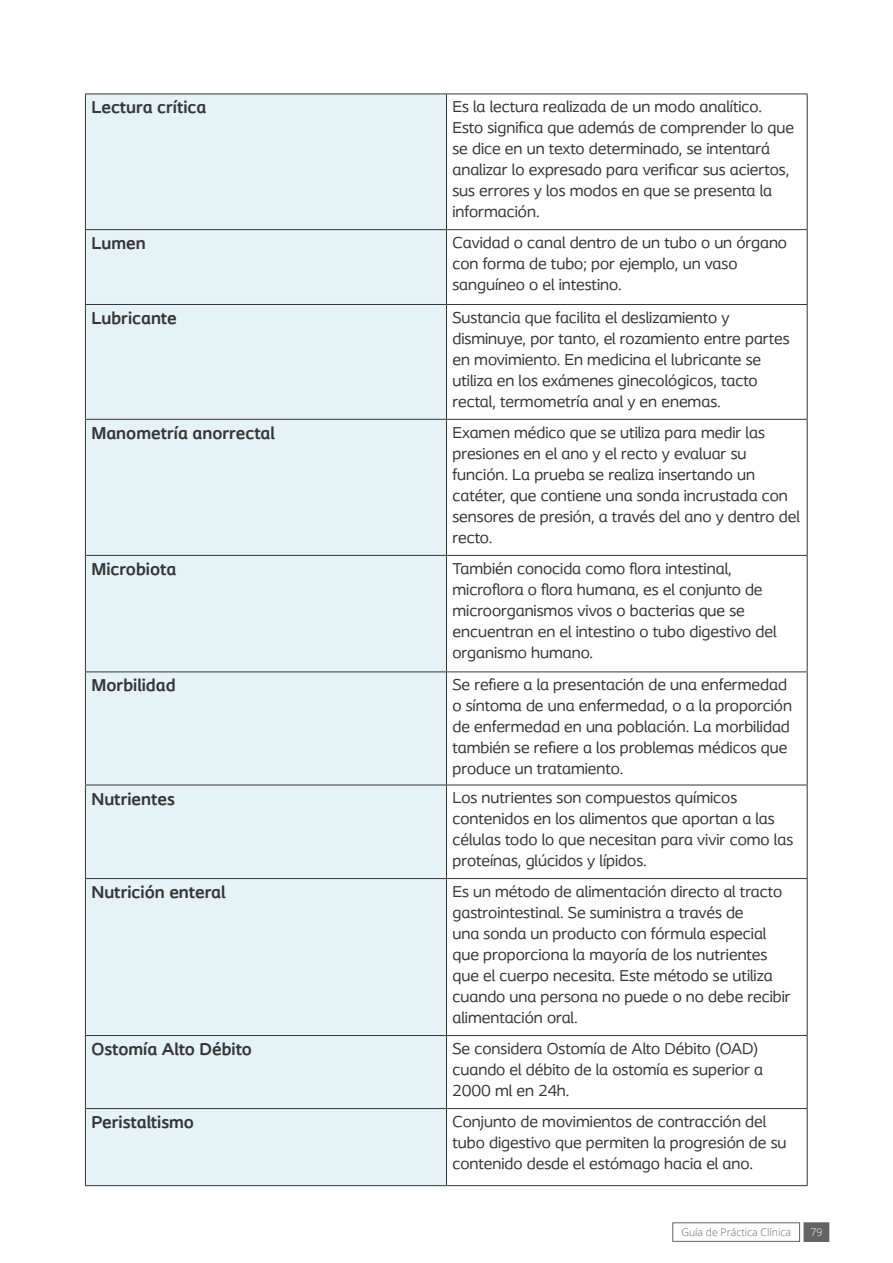
<style>
.page{position:relative;width:893px;height:1263px;background:#fff}
.page>*{position:absolute;margin:0;border:0;box-sizing:border-box;transform-origin:0 0}
.t1{font:700 18px "Coloplast";color:#363536}
.t2{font:16.5px/21px "Coloplast";color:#363536}
.t3{font:300 10.5px "Open Sans";color:#636366}
.t4{font:300 10.5px "Open Sans";color:#fff}
</style>
<div class="page">
<div style="left:804px;top:1223px;width:25px;height:18px;background:#636366"></div>
<div style="left:804px;top:1222px;width:25px;height:20px;border:1px solid #636366"></div>
<div style="left:672px;top:1222px;width:128px;height:20px;border:1px solid #636366"></div>
<div style="left:86px;top:95px;width:360px;height:1090px;background:#e5f2f6"></div>
<hr style="left:85px;top:94px;width:361px;height:1px;background:#363536">
<hr style="left:85px;top:94px;width:1px;height:135px;background:#363536">
<hr style="left:446px;top:94px;width:361px;height:1px;background:#363536">
<hr style="left:446px;top:94px;width:1px;height:135px;background:#363536">
<hr style="left:807px;top:94px;width:1px;height:135px;background:#363536">
<hr style="left:85px;top:229px;width:361px;height:1px;background:#363536">
<hr style="left:85px;top:230px;width:1px;height:74px;background:#363536">
<hr style="left:446px;top:229px;width:361px;height:1px;background:#363536">
<hr style="left:446px;top:230px;width:1px;height:74px;background:#363536">
<hr style="left:807px;top:230px;width:1px;height:74px;background:#363536">
<hr style="left:85px;top:304px;width:361px;height:1px;background:#363536">
<hr style="left:85px;top:305px;width:1px;height:114px;background:#363536">
<hr style="left:446px;top:304px;width:361px;height:1px;background:#363536">
<hr style="left:446px;top:305px;width:1px;height:114px;background:#363536">
<hr style="left:807px;top:305px;width:1px;height:114px;background:#363536">
<hr style="left:85px;top:419px;width:361px;height:1px;background:#363536">
<hr style="left:85px;top:420px;width:1px;height:135px;background:#363536">
<hr style="left:446px;top:419px;width:361px;height:1px;background:#363536">
<hr style="left:446px;top:420px;width:1px;height:135px;background:#363536">
<hr style="left:807px;top:420px;width:1px;height:135px;background:#363536">
<hr style="left:85px;top:555px;width:361px;height:1px;background:#363536">
<hr style="left:85px;top:556px;width:1px;height:115px;background:#363536">
<hr style="left:446px;top:555px;width:361px;height:1px;background:#363536">
<hr style="left:446px;top:556px;width:1px;height:115px;background:#363536">
<hr style="left:807px;top:556px;width:1px;height:115px;background:#363536">
<hr style="left:85px;top:671px;width:361px;height:1px;background:#363536">
<hr style="left:85px;top:672px;width:1px;height:113px;background:#363536">
<hr style="left:446px;top:671px;width:361px;height:1px;background:#363536">
<hr style="left:446px;top:672px;width:1px;height:113px;background:#363536">
<hr style="left:807px;top:672px;width:1px;height:113px;background:#363536">
<hr style="left:85px;top:785px;width:361px;height:1px;background:#363536">
<hr style="left:85px;top:785px;width:1px;height:93px;background:#363536">
<hr style="left:446px;top:785px;width:361px;height:1px;background:#363536">
<hr style="left:446px;top:785px;width:1px;height:93px;background:#363536">
<hr style="left:807px;top:785px;width:1px;height:93px;background:#363536">
<hr style="left:85px;top:878px;width:361px;height:1px;background:#363536">
<hr style="left:85px;top:879px;width:1px;height:156px;background:#363536">
<hr style="left:446px;top:878px;width:361px;height:1px;background:#363536">
<hr style="left:446px;top:879px;width:1px;height:156px;background:#363536">
<hr style="left:807px;top:879px;width:1px;height:156px;background:#363536">
<hr style="left:85px;top:1035px;width:361px;height:1px;background:#363536">
<hr style="left:85px;top:1036px;width:1px;height:72px;background:#363536">
<hr style="left:446px;top:1035px;width:361px;height:1px;background:#363536">
<hr style="left:446px;top:1036px;width:1px;height:72px;background:#363536">
<hr style="left:807px;top:1036px;width:1px;height:72px;background:#363536">
<hr style="left:85px;top:1108px;width:361px;height:1px;background:#363536">
<hr style="left:85px;top:1109px;width:1px;height:76px;background:#363536">
<hr style="left:446px;top:1108px;width:361px;height:1px;background:#363536">
<hr style="left:446px;top:1109px;width:1px;height:76px;background:#363536">
<hr style="left:807px;top:1109px;width:1px;height:76px;background:#363536">
<hr style="left:85px;top:1185px;width:361px;height:1px;background:#363536">
<hr style="left:446px;top:1185px;width:361px;height:1px;background:#363536">
<p class="t1" style="left:91px;top:97px;width:116px">Lectura crítica</p>
<p class="t2" style="left:452px;top:96px;width:343px">Es la lectura realizada de un modo analítico.<br>Esto significa que además de comprender lo que se dice en un texto determinado, se intentará analizar lo expresado para verificar sus aciertos, sus errores y los modos en que se presenta la información.</p>
<p class="t1" style="left:91px;top:232px;width:56px">Lumen</p>
<p class="t2" style="left:452px;top:232px;width:336px">Cavidad o canal dentro de un tubo o un órgano con forma de tubo; por ejemplo, un vaso sanguíneo o el intestino.</p>
<p class="t1" style="left:91px;top:307px;width:87px">Lubricante</p>
<p class="t2" style="left:452px;top:307px;width:339px">Sustancia que facilita el deslizamiento y disminuye, por tanto, el rozamiento entre partes en movimiento. En medicina el lubricante se utiliza en los exámenes ginecológicos, tacto rectal, termometría anal y en enemas.</p>
<p class="t1" style="left:91px;top:422px;width:185px">Manometría anorrectal</p>
<p class="t2" style="left:452px;top:421px;width:349px">Examen médico que se utiliza para medir las presiones en el ano y el recto y evaluar su función. La prueba se realiza insertando un catéter, que contiene una sonda incrustada con sensores de presión, a través del ano y dentro del recto.</p>
<p class="t1" style="left:91px;top:558px;width:86px">Microbiota</p>
<p class="t2" style="left:452px;top:558px;width:326px">También conocida como flora intestinal, microflora o flora humana, es el conjunto de microorganismos vivos o bacterias que se encuentran en el intestino o tubo digestivo del organismo humano.</p>
<p class="t1" style="left:91px;top:674px;width:86px">Morbilidad</p>
<p class="t2" style="left:452px;top:674px;width:341px">Se refiere a la presentación de una enfermedad o síntoma de una enfermedad, o a la proporción de enfermedad en una población. La morbilidad también se refiere a los problemas médicos que produce un tratamiento.</p>
<p class="t1" style="left:91px;top:788px;width:85px">Nutrientes</p>
<p class="t2" style="left:452px;top:787px;width:342px">Los nutrientes son compuestos químicos contenidos en los alimentos que aportan a las células todo lo que necesitan para vivir como las proteínas, glúcidos y lípidos.</p>
<p class="t1" style="left:91px;top:881px;width:136px">Nutrición enteral</p>
<p class="t2" style="left:452px;top:881px;width:340px">Es un método de alimentación directo al tracto gastrointestinal. Se suministra a través de<br>una sonda un producto con fórmula especial que proporciona la mayoría de los nutrientes que el cuerpo necesita. Este método se utiliza cuando una persona no puede o no debe recibir alimentación oral.</p>
<p class="t1" style="left:91px;top:1038px;width:162px">Ostomía Alto Débito</p>
<p class="t2" style="left:452px;top:1038px;width:312px">Se considera Ostomía de Alto Débito (OAD) cuando el débito de la ostomía es superior a<br>2000 ml en 24h.</p>
<p class="t1" style="left:91px;top:1111px;width:104px">Peristaltismo</p>
<p class="t2" style="left:452px;top:1111px;width:335px">Conjunto de movimientos de contracción del tubo digestivo que permiten la progresión de su contenido desde el estómago hacia el ano.</p>
<p class="t3" style="left:681px;top:1225px;width:111px">Guía de Práctica Clínica</p>
<p class="t4" style="left:810px;top:1225px;width:13px">79</p>
</div>
